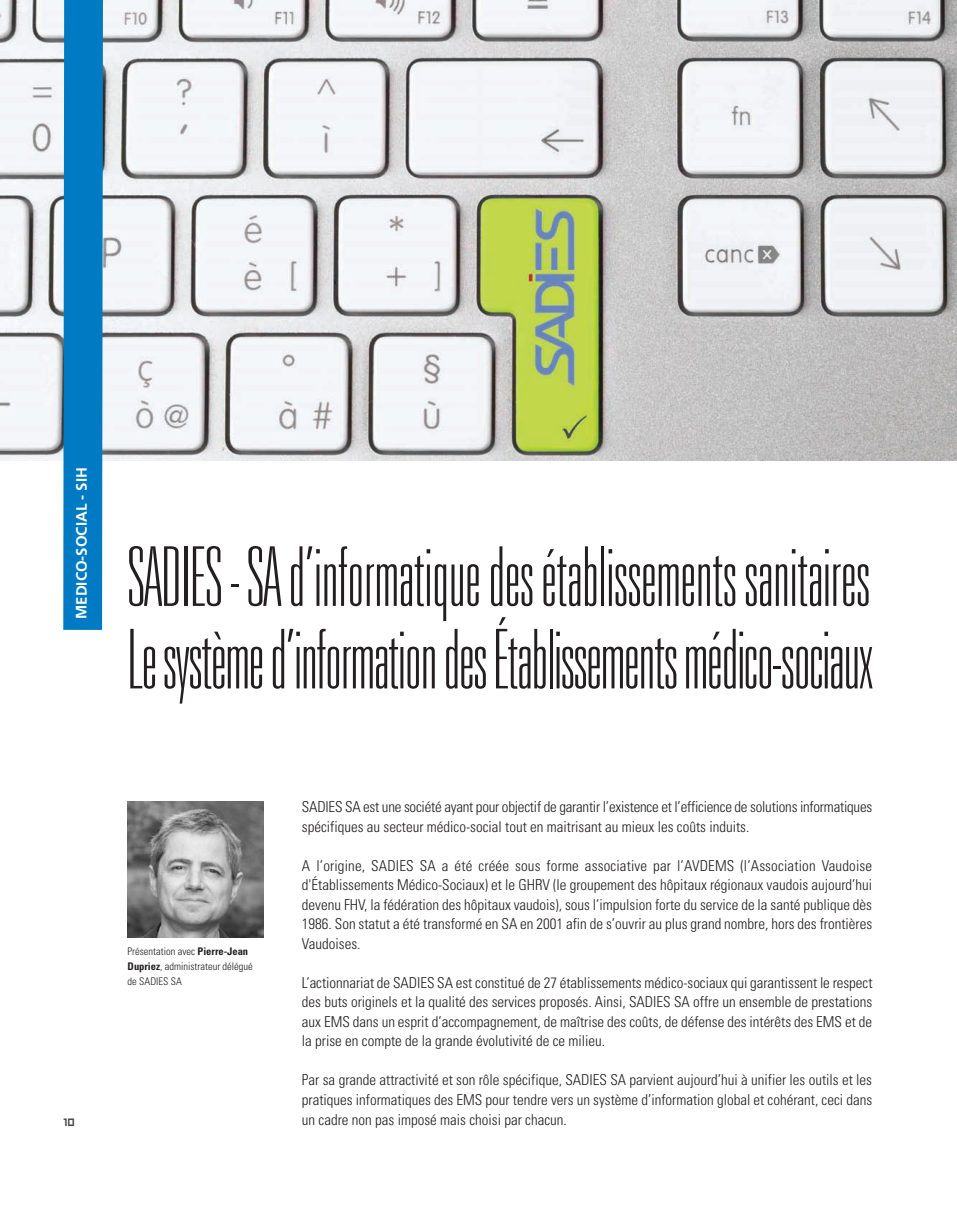
<style>
.page{position:relative;width:957px;height:1212px;background:#fff}
.page>*{position:absolute;margin:0;border:0;box-sizing:border-box;transform-origin:0 0}
.t1{font:100 ultra-condensed 82.5px/82.5px "Univers";letter-spacing:-.01em;color:#231f20}
.t2{font:300 condensed 15px/19.5px "Univers";color:#231f20;text-align:justify}
.t3{font:700 15px "Frutiger";letter-spacing:-.005em;color:#fff}
.t4{font:12px "Hooge 0555";color:#4b4c4d}
.t5{font:300 condensed 10.5px/15px "Univers";color:#231f20}
.s1{font-weight:700}
</style>
<div class="page">
<img style="left:0;top:0;width:957px;height:460px">
<img style="left:128px;top:801px;width:136px;height:137px">
<div style="left:63px;top:0;width:40px;height:630px;background:#007bc3"></div>
<p class="t3" style="left:75px;top:619px;width:153px;rotate:-90deg">MEDICO-SOCIAL - SIH</p>
<p class="t4" style="left:64px;top:1115px;width:13px">10</p>
<h1 class="t1" style="left:128px;top:542px;width:747px">SADIES - SA d’informatique des établissements sanitaires<br>Le système d’information des Établissements médico-sociaux</h1>
<p class="t5" style="left:128px;top:945px;width:127px">Présentation avec <span class="s1">Pierre-Jean<br>Dupriez</span>, administrateur délégué de SADIES SA</p>
<p class="t2" style="left:302px;top:799px;width:572px">SADIES SA est une société ayant pour objectif de garantir l’existence et l’efficience de solutions informatiques spécifiques au secteur médico-social tout en maitrisant au mieux les coûts induits.</p>
<p class="t2" style="left:302px;top:857px;width:572px">A l’origine, SADIES SA a été créée sous forme associative par l’AVDEMS (l’Association Vaudoise d'Établissements Médico-Sociaux) et le GHRV (le groupement des hôpitaux régionaux vaudois aujourd’hui devenu FHV, la fédération des hôpitaux vaudois), sous l’impulsion forte du service de la santé publique dès 1986. Son statut a été transformé en SA en 2001 afin de s’ouvrir au plus grand nombre, hors des frontières Vaudoises.</p>
<p class="t2" style="left:302px;top:974px;width:572px">L’actionnariat de SADIES SA est constitué de 27 établissements médico-sociaux qui garantissent le respect des buts originels et la qualité des services proposés. Ainsi, SADIES SA offre un ensemble de prestations aux EMS dans un esprit d’accompagnement, de maîtrise des coûts, de défense des intérêts des EMS et de la prise en compte de la grande évolutivité de ce milieu.</p>
<p class="t2" style="left:302px;top:1072px;width:572px">Par sa grande attractivité et son rôle spécifique, SADIES SA parvient aujourd’hui à unifier les outils et les pratiques informatiques des EMS pour tendre vers un système d’information global et cohérant, ceci dans un cadre non pas imposé mais choisi par chacun.</p>
</div>
